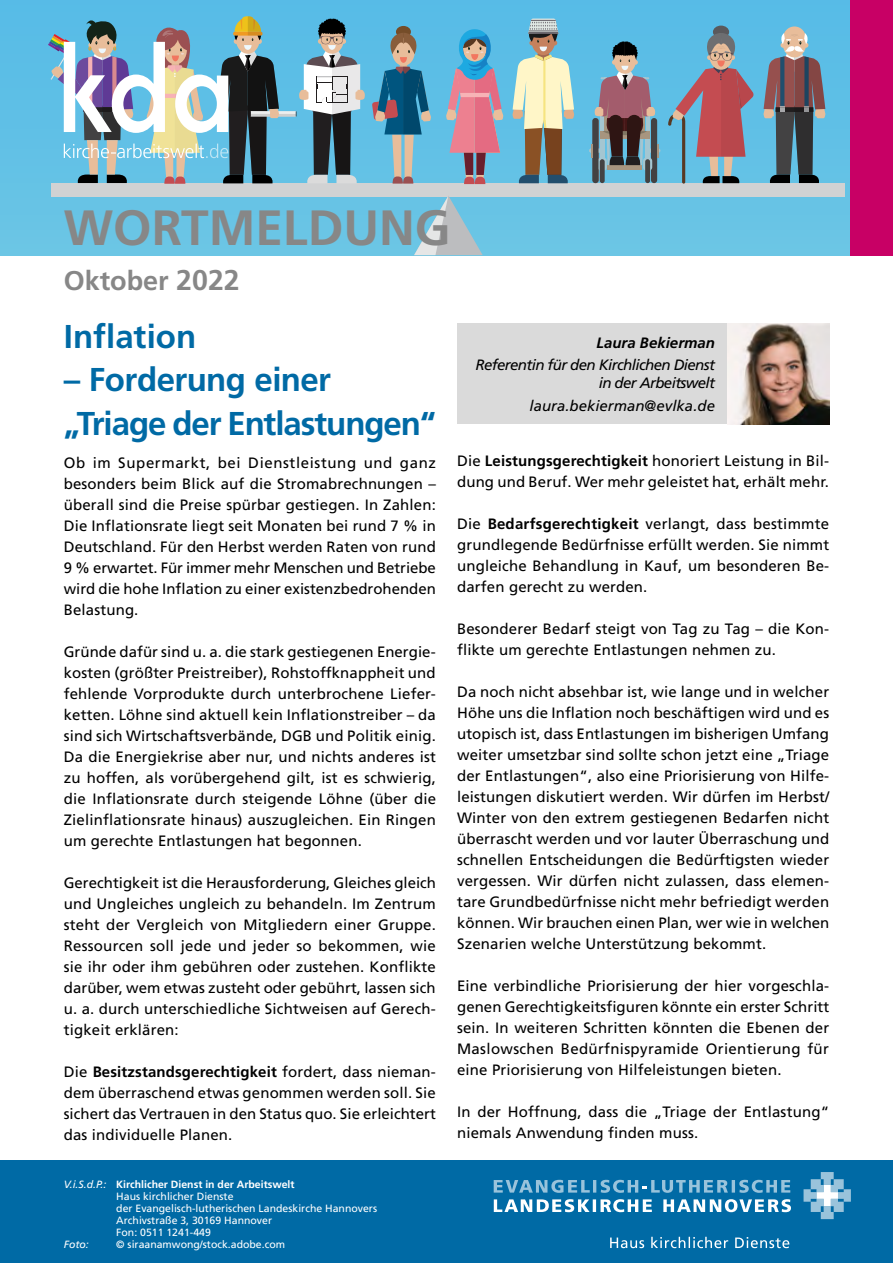
<style>
.page{position:relative;width:893px;height:1263px;background:#fff}
.page>*{position:absolute;margin:0;border:0;box-sizing:border-box;transform-origin:0 0}
.t1{font:700 49.5px "Frutiger LT Com";color:#878787}
.HkD_Head_A4_wortmeld{font:700 33px "Frutiger LT Com";letter-spacing:-.02em;color:#006aa5}
.HkD_Head_A4_wortmeld-2{font:700 33px "Frutiger LT Com";letter-spacing:.005em;color:#006aa5}
.t2{font:700 27px "Frutiger LT Com";color:#878787}
.HkD_Fließtext_A4{font:15px/21px "Frutiger LT Com";letter-spacing:.01em;color:#000;text-align:justify}
.Autor_in{font:italic 15px/18px "Frutiger LT Com";letter-spacing:-.04em;color:#000;text-align:right}
.Autor_in-2{font:italic 15px "Frutiger LT Com";color:#000}
.Autor_in-3{font:italic 700 15px "Frutiger LT Com";color:#000}
.U_HkD_Impressum_A4{font:10.5px "Frutiger LT Com";color:#fff}
.U_HkD_Impressum_A4-2{font:700 10.5px "Frutiger LT Com";color:#fff}
.U_HkD_Impressum_A4-3{font:italic 10.5px "Frutiger LT Com";color:#fff}
.s1{font-size:28.5px}
.s2{font-weight:700}
.s3{font-weight:400;font-style:italic}
</style>
<div class="page">
<div style="left:0;top:0;width:893px;height:255px;background:linear-gradient(to right,#64c2e6,#61c0e6)"></div>
<div style="left:52px;top:183px;width:793px;height:14px;background:#d1d2d3"></div>
<svg style="left:414px;top:196px;width:69px;height:59px;background:#9ac6d7"></svg>
<div style="left:251px;top:111px;width:45px;height:6px;background:#eceeee"></div>
<hr style="left:251px;top:114px;width:45px;height:3px;background:#211e1f">
<svg style="left:296px;top:18px;width:69px;height:165px;background:#78a0b0"></svg>
<div style="left:396px;top:26px;width:15px;height:12px;background:#754d29;border-radius:50%"></div>
<svg style="left:372px;top:33px;width:59px;height:151px;background:#5f97af"></svg>
<svg style="left:446px;top:27px;width:57px;height:157px;background:#9696b0"></svg>
<svg style="left:512px;top:19px;width:62px;height:164px;background:#a0b8b0"></svg>
<div style="left:782px;top:26px;width:25px;height:31px;background:#e8bd9a;border-radius:50%"></div>
<svg style="left:763px;top:33px;width:62px;height:150px;background:#667784"></svg>
<div style="left:713px;top:26px;width:16px;height:12px;background:#5a595c;border-radius:50%"></div>
<svg style="left:668px;top:33px;width:86px;height:151px;background:#858fa3"></svg>
<div style="left:608px;top:165px;width:34px;height:5px;background:#a7957f"></div>
<div style="left:651px;top:118px;width:6px;height:65px;background:#434243;border-radius:3px"></div>
<div style="left:643px;top:157px;width:9px;height:14px;background:#9bbfca;border-radius:4px"></div>
<div style="left:645px;top:159px;width:5px;height:24px;background:#434243;border-radius:2px"></div>
<svg style="left:593px;top:118px;width:6px;height:65px"></svg>
<svg style="left:598px;top:157px;width:9px;height:14px"></svg>
<div style="left:600px;top:159px;width:5px;height:24px;background:#434243;border-radius:2px"></div>
<div style="left:592px;top:118px;width:6px;height:65px;background:#434243;border-radius:3px"></div>
<svg style="left:589px;top:41px;width:71px;height:124px;background:#6e7f8f"></svg>
<div style="left:850px;top:0;width:43px;height:255px;background:#c80065"></div>
<div style="left:0;top:1161px;width:893px;height:102px;background:#006aa5"></div>
<svg style="left:610px;top:1237px;width:179px;height:11px"></svg>
<svg style="left:803px;top:1172px;width:48px;height:47px"></svg>
<svg style="left:494px;top:1199px;width:297px;height:13px"></svg>
<svg style="left:494px;top:1180px;width:296px;height:13px"></svg>
<svg style="left:48px;top:16px;width:231px;height:168px;background:#82a6b5"></svg>
<div style="left:457px;top:323px;width:372px;height:101px;background:#dadada"></div>
<img style="left:728px;top:323px;width:101px;height:101px">
<p class="t1" style="left:64px;top:199px;width:388px">WORTMELDUNG</p>
<p class="t2" style="left:64px;top:265px;width:177px">Oktober <span class="s1">2022</span></p>
<p class="HkD_Head_A4_wortmeld-2" style="left:64px;top:317px;width:134px">Inflation</p>
<p class="HkD_Head_A4_wortmeld" style="left:64px;top:361px;width:269px">– Forderung einer</p>
<p class="HkD_Head_A4_wortmeld" style="left:64px;top:404px;width:374px">„Triage der Entlastungen“</p>
<p class="HkD_Fließtext_A4" style="left:64px;top:452px;width:374px">Ob im Supermarkt, bei Dienstleistung und ganz besonders beim Blick auf die Stromabrechnungen – überall sind die Preise spürbar gestiegen. In Zahlen:<br>Die Inflationsrate liegt seit Monaten bei rund 7 % in Deutschland. Für den Herbst werden Raten von rund 9 % erwartet. Für immer mehr Menschen und Betriebe wird die hohe Inflation zu einer existenzbedrohenden Belastung.</p>
<p class="HkD_Fließtext_A4" style="left:64px;top:641px;width:374px">Gründe dafür sind u. a. die stark gestiegenen Energie&shy;kosten (größter Preistreiber), Rohstoffknappheit und fehlende Vorprodukte durch unterbrochene Liefer&shy;ketten. Löhne sind aktuell kein Inflationstreiber – da sind sich Wirtschaftsverbände, DGB und Politik einig.<br>Da die Energiekrise aber nur, und nichts anderes ist zu hoffen, als vorübergehend gilt, ist es schwierig, die Inflationsrate durch steigende Löhne (über die Zielinflationsrate hinaus) auszugleichen. Ein Ringen um gerechte Entlastungen hat begonnen.</p>
<p class="HkD_Fließtext_A4" style="left:64px;top:872px;width:374px">Gerechtigkeit ist die Herausforderung, Gleiches gleich und Ungleiches ungleich zu behandeln. Im Zentrum steht der Vergleich von Mitgliedern einer Gruppe.<br>Ressourcen soll jede und jeder so bekommen, wie sie ihr oder ihm gebühren oder zustehen. Konflikte darüber, wem etwas zusteht oder gebührt, lassen sich u. a. durch unterschiedliche Sichtweisen auf Gerech&shy;tigkeit erklären:</p>
<p class="HkD_Fließtext_A4" style="left:64px;top:1061px;width:374px">Die <span class="s2">Besitzstandsgerechtigkeit</span> fordert, dass nieman&shy;dem überraschend etwas genommen werden soll. Sie sichert das Vertrauen in den Status quo. Sie erleichtert das individuelle Planen.</p>
<p class="Autor_in-3" style="left:597px;top:334px;width:120px">Laura Bekierman</p>
<p class="Autor_in" style="left:475px;top:356px;width:241px">Referentin für den Kirchlichen Dienst in der Arbeitswelt</p>
<p class="Autor_in-2" style="left:530px;top:397px;width:187px">laura.bekierman@evlka.de</p>
<p class="HkD_Fließtext_A4" style="left:457px;top:450px;width:374px">Die <span class="s2">Leistungsgerechtigkeit</span> honoriert Leistung in Bil&shy;dung und Beruf. Wer mehr geleistet hat, erhält mehr.</p>
<p class="HkD_Fließtext_A4" style="left:457px;top:513px;width:374px">Die <span class="s2">Bedarfsgerechtigkeit</span> verlangt, dass bestimmte grundlegende Bedürfnisse erfüllt werden. Sie nimmt ungleiche Behandlung in Kauf, um besonderen Be&shy;darfen gerecht zu werden.</p>
<p class="HkD_Fließtext_A4" style="left:457px;top:618px;width:374px">Besonderer Bedarf steigt von Tag zu Tag – die Kon&shy;flikte um gerechte Entlastungen nehmen zu.</p>
<p class="HkD_Fließtext_A4" style="left:457px;top:681px;width:374px">Da noch nicht absehbar ist, wie lange und in welcher Höhe uns die Inflation noch beschäftigen wird und es utopisch ist, dass Entlastungen im bisherigen Umfang weiter umsetzbar sind sollte schon jetzt eine „Triage der Entlastungen“, also eine Priorisierung von Hilfe&shy;leistungen diskutiert werden. Wir dürfen im Herbst/ Winter von den extrem gestiegenen Bedarfen nicht überrascht werden und vor lauter Überraschung und schnellen Entscheidungen die Bedürftigsten wieder vergessen. Wir dürfen nicht zulassen, dass elemen&shy;tare Grundbedürfnisse nicht mehr befriedigt werden können. Wir brauchen einen Plan, wer wie in welchen Szenarien welche Unterstützung bekommt.</p>
<p class="HkD_Fließtext_A4" style="left:457px;top:975px;width:374px">Eine verbindliche Priorisierung der hier vorgeschla&shy;genen Gerechtigkeitsfiguren könnte ein erster Schritt sein. In weiteren Schritten könnten die Ebenen der Maslowschen Bedürfnispyramide Orientierung für eine Priorisierung von Hilfeleistungen bieten.</p>
<p class="HkD_Fließtext_A4" style="left:457px;top:1101px;width:374px">In der Hoffnung, dass die „Triage der Entlastung“ niemals Anwendung finden muss.</p>
<p class="U_HkD_Impressum_A4-2" style="left:64px;top:1178px;width:232px"><span class="s3">V.i.S.d.P.:</span> Kirchlicher Dienst in der Arbeitswelt</p>
<p class="U_HkD_Impressum_A4" style="left:116px;top:1190px;width:119px">Haus kirchlicher Dienste</p>
<p class="U_HkD_Impressum_A4" style="left:116px;top:1202px;width:262px">der Evangelisch-lutherischen Landeskirche Hannovers</p>
<p class="U_HkD_Impressum_A4" style="left:116px;top:1214px;width:157px">Archivstraße 3, 30169 Hannover</p>
<p class="U_HkD_Impressum_A4" style="left:116px;top:1226px;width:96px">Fon: 0511 1241-449</p>
<p class="U_HkD_Impressum_A4-3" style="left:64px;top:1238px;width:27px">Foto:</p>
<p class="U_HkD_Impressum_A4" style="left:116px;top:1238px;width:170px">© siraanamwong/stock.adobe.com</p>
</div>
